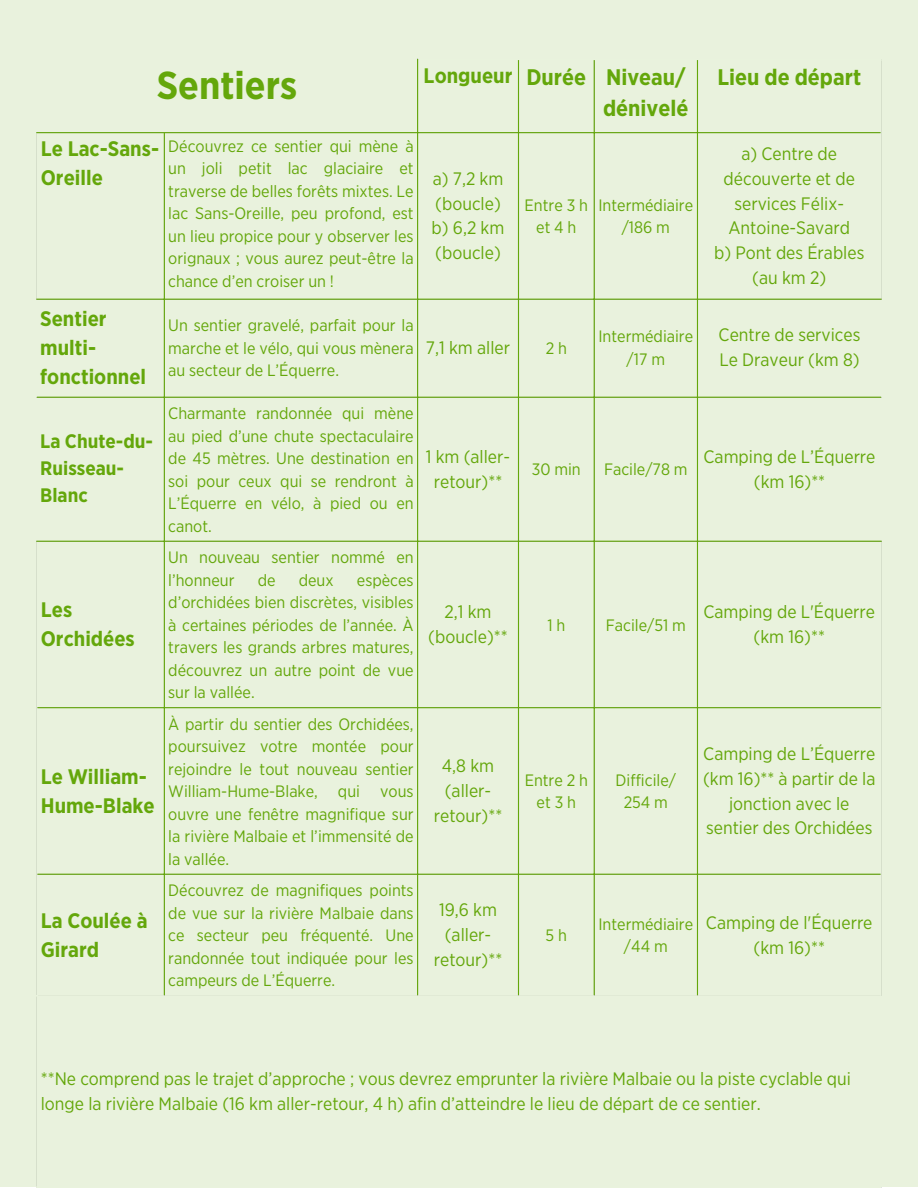
<style>
.page{position:relative;width:918px;height:1188px;background:#fff}
.page>*{position:absolute;margin:0;border:0;box-sizing:border-box;transform-origin:0 0}
.t1{font:700 39px "Gotham Narrow";color:#64a70b}
.t2{font:700 22.5px/31.5px "Gotham Narrow";color:#64a70b;text-align:right}
.t3{font:700 21px/29.2px "Gotham Narrow";color:#64a70b}
.t4{font:700 19.5px/27px "Gotham Narrow";color:#64a70b}
.t5{font:18px/24.8px "Gotham Narrow";color:#64a70b;text-align:center}
.t6{font:16.5px/22.5px "Gotham Narrow";color:#64a70b;text-align:justify}
.s1{font-size:21px}
</style>
<div class="page">
<div style="left:0;top:0;width:918px;height:1187px;background:#e9f2dd"></div>
<hr style="left:36px;top:1187px;width:845px;height:1px;background:#e9f3dd">
<hr style="left:164px;top:133px;width:1px;height:862px;background:#64a70b">
<hr style="left:417px;top:59px;width:1px;height:936px;background:#64a70b">
<hr style="left:518px;top:60px;width:1px;height:935px;background:#64a70b">
<hr style="left:594px;top:60px;width:1px;height:935px;background:#64a70b">
<hr style="left:697px;top:60px;width:1px;height:935px;background:#64a70b">
<hr style="left:36px;top:132px;width:845px;height:1px;background:#64a70b">
<hr style="left:36px;top:299px;width:846px;height:1px;background:#64a70b">
<hr style="left:37px;top:397px;width:844px;height:1px;background:#64a70b">
<hr style="left:36px;top:541px;width:846px;height:1px;background:#64a70b">
<hr style="left:37px;top:707px;width:844px;height:1px;background:#64a70b">
<hr style="left:37px;top:874px;width:844px;height:1px;background:#64a70b">
<h1 class="t1" style="left:157px;top:62px;width:142px">Sentiers</h1>
<h2 class="t2" style="left:424px;top:61px;width:266px"><span class="s1">Longueur</span> Durée Niveau/ dénivelé</h2>
<h2 class="t2" style="left:717px;top:61px;width:145px">Lieu de départ</h2>
<p class="t3" style="left:41px;top:134px;width:120px">Le Lac-Sans-<br>Oreille</p>
<p class="t6" style="left:168px;top:135px;width:247px">Découvrez ce sentier qui mène à un joli petit lac glaciaire et traverse de belles forêts mixtes. Le lac Sans-Oreille, peu profond, est un lieu propice pour y observer les orignaux ; vous aurez peut-être la chance d’en croiser un !</p>
<p class="t5" style="left:714px;top:141px;width:152px">a) Centre de découverte et de services Félix-<br>Antoine-Savard<br>b) Pont des Érables (au km 2)</p>
<p class="t5" style="left:432px;top:166px;width:74px;text-align:left">a) 7,2 km (boucle) b) 6,2 km (boucle)</p>
<p class="t6" style="left:525px;top:194px;width:65px;text-align:center">Entre 3 h et4h</p>
<p class="t6" style="left:598px;top:194px;width:96px;text-align:center">Intermédiaire /186 m</p>
<p class="t3" style="left:40px;top:303px;width:107px">Sentier multi&shy;fonctionnel</p>
<p class="t6" style="left:168px;top:314px;width:247px">Un sentier gravelé, parfait pour la marche et le vélo, qui vous mènera au secteur de L’Équerre.</p>
<p class="t4" style="left:40px;top:428px;width:114px">La Chute-du-<br>Ruisseau-<br>Blanc</p>
<p class="t3" style="left:41px;top:595px;width:96px">Les<br>Orchidées</p>
<p class="t3" style="left:41px;top:761px;width:115px">Le William-<br>Hume-Blake</p>
<p class="t3" style="left:41px;top:905px;width:108px">La Coulée à<br>Girard</p>
<p class="t6" style="left:168px;top:402px;width:247px">Charmante randonnée qui mène au pied d’une chute spectaculaire de 45 mètres. Une destination en soi pour ceux qui se rendront à L’Équerre en vélo, à pied ou en canot.</p>
<p class="t6" style="left:168px;top:546px;width:247px">Un nouveau sentier nommé en l’honneur</p>
<p class="t6" style="left:168px;top:568px;width:247px;text-indent:189px">espèces d’orchidées bien discrètes, visibles à certaines périodes de l’année. À travers les grands arbres matures, découvrez un autre point de vue sur la vallée.</p>
<p class="t6" style="left:258px;top:568px;width:19px">de</p>
<p class="t6" style="left:299px;top:568px;width:36px">deux</p>
<p class="t6" style="left:168px;top:712px;width:247px">À partir du sentier des Orchidées, poursuivez votre montée pour rejoindre le tout nouveau sentier William-Hume-Blake, qui vous ouvre une fenêtre magnifique sur la rivière Malbaie et l’immensité de la vallée.</p>
<p class="t6" style="left:168px;top:879px;width:247px">Découvrez de magnifiques points de vue sur la rivière Malbaie dans ce secteur peu fréquenté. Une randonnée tout indiquée pour les campeurs de L’Équerre.</p>
<p class="t5" style="left:426px;top:335px;width:86px">7,1 km aller</p>
<p class="t6" style="left:546px;top:337px;width:23px">2h</p>
<p class="t6" style="left:598px;top:325px;width:96px;text-align:center">Intermédiaire /17 m</p>
<p class="t5" style="left:719px;top:323px;width:143px;text-align:left">Centre de services<br>Le Draveur (km 8)</p>
<p class="t5" style="left:426px;top:444px;width:86px">1 km (aller&shy;retour)**</p>
<p class="t6" style="left:532px;top:458px;width:50px">30 min</p>
<p class="t6" style="left:604px;top:458px;width:85px">Facile/78 m</p>
<p class="t5" style="left:704px;top:444px;width:173px">Camping de L’Équerre (km 16)**</p>
<p class="t5" style="left:428px;top:599px;width:81px">2,1 km (boucle)**</p>
<p class="t6" style="left:547px;top:613px;width:19px">1h</p>
<p class="t6" style="left:606px;top:613px;width:82px">Facile/51 m</p>
<p class="t5" style="left:703px;top:599px;width:173px">Camping de L'Équerre (km 16)**</p>
<p class="t5" style="left:434px;top:754px;width:70px">4,8 km (aller&shy;retour)**</p>
<p class="t6" style="left:525px;top:769px;width:65px;text-align:center">Entre 2 h et3h</p>
<p class="t6" style="left:616px;top:769px;width:62px;text-align:center">Difficile/<br>254 m</p>
<p class="t5" style="left:703px;top:741px;width:174px">Camping de L’Équerre (km 16)** à partir de la jonction avec le sentier des Orchidées</p>
<p class="t5" style="left:434px;top:898px;width:70px">19,6 km (aller&shy;retour)**</p>
<p class="t6" style="left:546px;top:924px;width:23px">5h</p>
<p class="t6" style="left:598px;top:913px;width:96px;text-align:center">Intermédiaire /44 m</p>
<p class="t5" style="left:706px;top:910px;width:168px">Camping de l'Équerre (km 16)**</p>
<p class="t5" style="left:41px;top:1066px;width:812px;text-align:left">**Ne comprend pas le trajet d’approche ; vous devrez emprunter la rivière Malbaie ou la piste cyclable qui longe la rivière Malbaie (16 km aller-retour, 4 h) afin d’atteindre le lieu de départ de ce sentier.</p>
</div>
